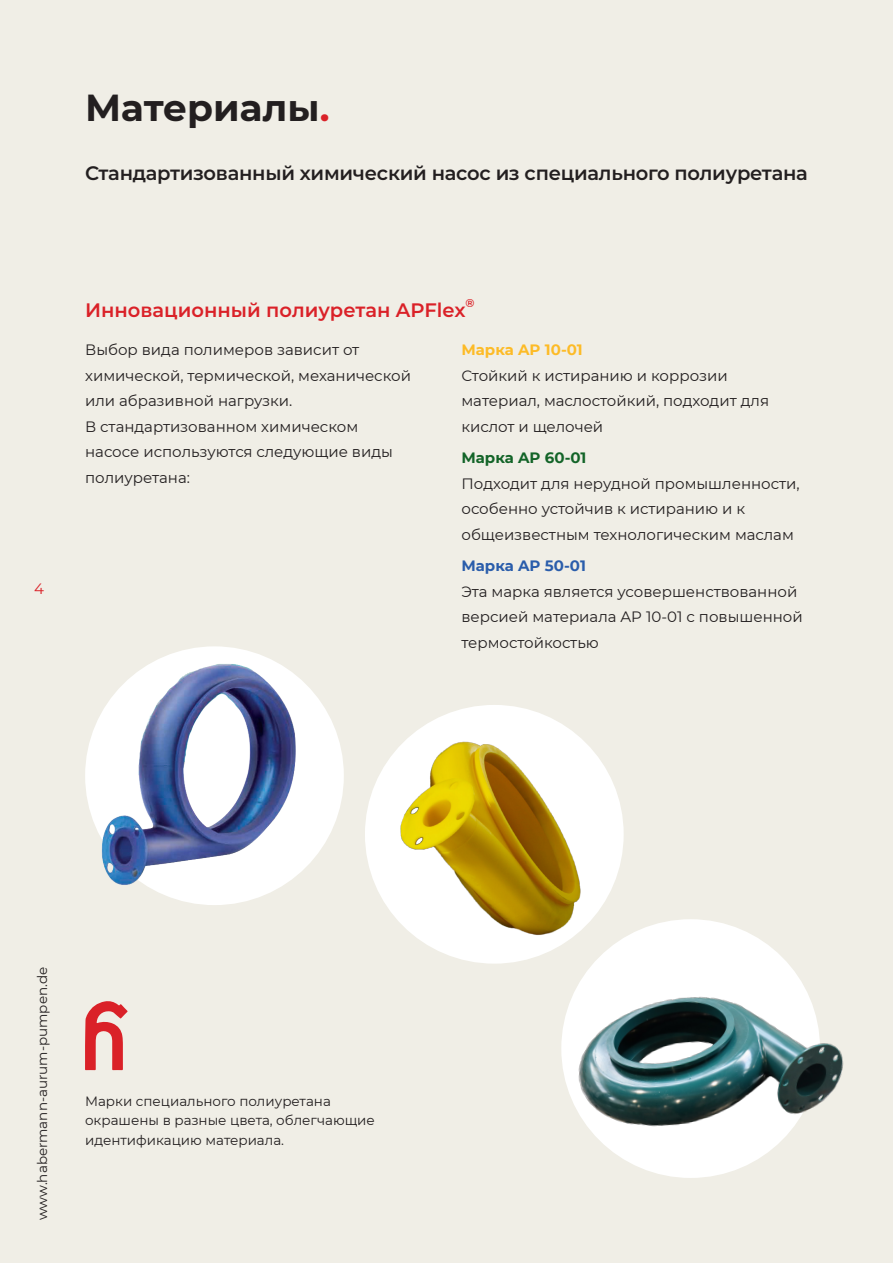
<style>
.page{position:relative;width:893px;height:1263px;background:#f0eee6}
.page>*{position:absolute;margin:0;border:0;box-sizing:border-box;transform-origin:0 0}
.t1{font:700 37.5px "Montserrat";color:#231f20}
.t2{font:600 19.5px "Montserrat";letter-spacing:-.015em;color:#231f20}
.t3{font:600 19.5px "Montserrat";color:#da2128}
.t4{font:15px/25.5px "Montserrat";color:#231f20}
.t5{font:700 15px "Montserrat";color:#fdbb27}
.t6{font:700 15px "Montserrat";color:#136428}
.t7{font:700 15px "Montserrat";color:#2a5dab}
.t8{font:15px "Montserrat";color:#da2128}
.t9{font:13.5px/19.5px "Montserrat";color:#231f20}
.t10{font:600 11.4px "Montserrat";color:#da2128}
.s1{color:#da2128}
</style>
<div class="page">
<div style="left:561px;top:919px;width:259px;height:259px;background:#fff;border-radius:50%"></div>
<div style="left:365px;top:705px;width:259px;height:259px;background:#fff;border-radius:50%"></div>
<div style="left:85px;top:646px;width:259px;height:259px;background:#fff;border-radius:50%"></div>
<svg style="left:85px;top:1001px;width:43px;height:69px"></svg>
<img style="left:559px;top:942px;width:285px;height:213px">
<img style="left:400px;top:723px;width:189px;height:222px">
<img style="left:96px;top:658px;width:201px;height:230px">
<p class="t1" style="left:85px;top:81px;width:246px">Материалы<span class="s1">.</span></p>
<p class="t2" style="left:85px;top:160px;width:724px">Стандартизованный химический насос из специального полиуретана</p>
<p class="t8" style="left:34px;top:578px;width:11px">4</p>
<p class="t3" style="left:85px;top:296px;width:382px">Инновационный полиуретан APFlex</p>
<p class="t10" style="left:465px;top:295px;width:11px">®</p>
<p class="t4" style="left:85px;top:337px;width:327px">Выбор вида полимеров зависит от химической, термической, механической или абразивной нагрузки.</p>
<p class="t4" style="left:85px;top:413px;width:309px">В стандартизованном химическом насосе используются следующие виды полиуретана:</p>
<p class="t5" style="left:461px;top:339px;width:123px">Марка AP 10-01</p>
<p class="t4" style="left:461px;top:362px;width:309px">Стойкий к истиранию и коррозии материал, маслостойкий, подходит для кислот и щелочей</p>
<p class="t6" style="left:461px;top:447px;width:127px">Марка AP 60-01</p>
<p class="t4" style="left:461px;top:470px;width:340px">Подходит для нерудной промышленности, особенно устойчив к истиранию и к общеизвестным технологическим маслам</p>
<p class="t7" style="left:461px;top:555px;width:126px">Марка AP 50-01</p>
<p class="t4" style="left:461px;top:578px;width:343px">Эта марка является усовершенствованной версией материала AP 10-01 с повышенной термостойкостью</p>
<p class="t9" style="left:32px;top:1220px;width:255px;rotate:-90deg">www.habermann-aurum-pumpen.de</p>
<p class="t9" style="left:85px;top:1091px;width:291px">Марки специального полиуретана окрашены в разные цвета, облегчающие идентификацию материала.</p>
</div>
